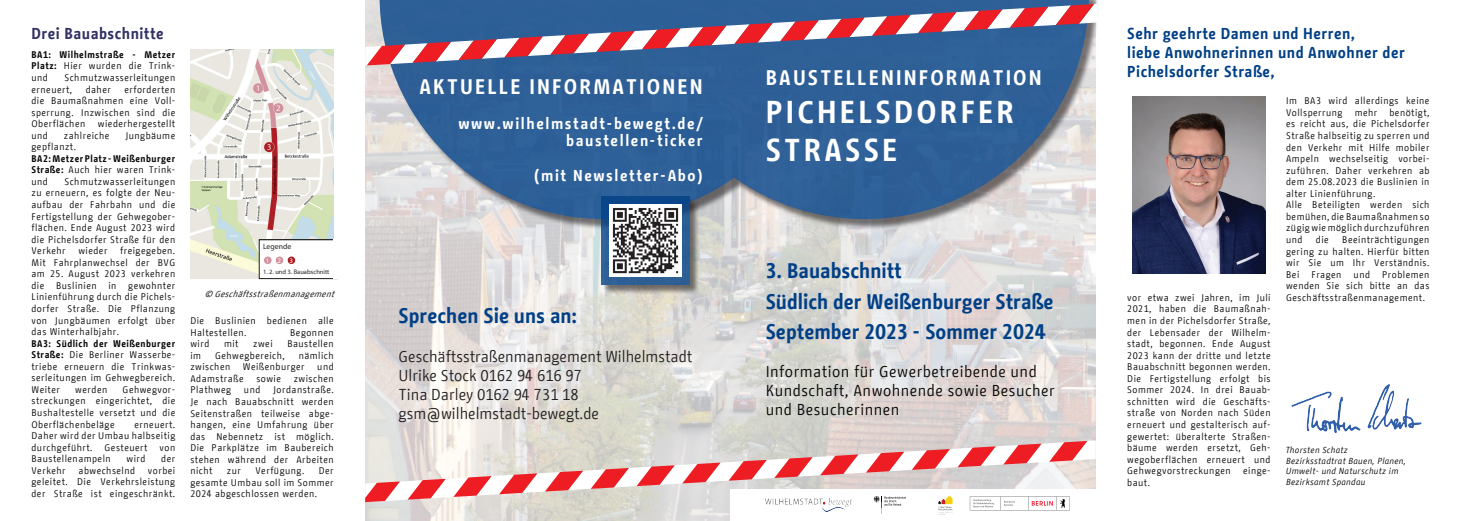
<style>
.page{position:relative;width:1461px;height:521px;background:#fff}
.page>*{position:absolute;margin:0;border:0;box-sizing:border-box;transform-origin:0 0}
.t1{font:700 31.5px/37.8px "BMF Change";letter-spacing:.1em;color:#fff}
.t2{font:700 21px/30.6px "BMF Change";color:#014086}
.t3{font:700 21px "BMF Change";letter-spacing:.1em;color:#fff}
.t4{font:15.75px/18.9px "BMF Change";color:#231f20}
.t5{font:15.75px/18.9px "BMF Change";letter-spacing:.03em;color:#040503}
.t6{font:700 15.75px/18.9px "BMF Change";letter-spacing:.03em;color:#014086}
.t7{font:700 15.75px/17.5px "BMF Change";letter-spacing:.1em;color:#fff;text-align:right}
.t8{font:700 15.75px "BMF Change";letter-spacing:.03em;color:#303165}
.t9{font:9.62px/11.5px "BMF Change";letter-spacing:.05em;color:#040503;text-align:justify}
.t10{font:700 9.62px/11.5px "BMF Change";letter-spacing:.05em;color:#040503;text-align:justify}
.t11{font:italic 8.75px/10.5px "BMF Change";letter-spacing:.03em;color:#040503}
.t12{font:italic 8.75px "BMF Change";color:#040503}
.t13{font:7.79px "Myriad Pro";color:#231f20}
.t14{font:6.91px "Myriad Pro";color:#fff}
.t15{font:6.56px "Myriad Pro";color:#231f20}
.s1{font-weight:400}
.s2{font-weight:700}
</style>
<div class="page">
<img style="left:365px;top:0;width:731px;height:521px">
<img style="left:1291px;top:384px;width:131px;height:49px">
<img style="left:1133px;top:97px;width:132px;height:177px">
<div style="left:381px;top:0;width:719px;height:230px;background:#231f20;opacity:.75"></div>
<svg style="left:380px;top:0;width:709px;height:219px;background:#5177a2"></svg>
<img style="left:190px;top:50px;width:144px;height:229px">
<svg style="left:365px;top:4px;width:733px;height:62px;background:#6e6f95"></svg>
<div style="left:730px;top:489px;width:366px;height:32px;background:#fff"></div>
<svg style="left:261px;top:242px;width:73px;height:35px"></svg>
<div style="left:259px;top:240px;width:78px;height:39px;border:1px solid #231f20"></div>
<div style="left:334px;top:240px;width:6px;height:39px;background:#fff"></div>
<svg style="left:365px;top:440px;width:731px;height:74px"></svg>
<div style="left:602px;top:197px;width:98px;height:98px;background:#231f20;opacity:.75"></div>
<svg style="left:601px;top:196px;width:89px;height:88px;background:#37679c"></svg>
<img style="left:610px;top:205px;width:71px;height:71px">
<h3 class="t8" style="left:32px;top:22px;width:134px">Drei Bauabschnitte</h3>
<p class="t10" style="left:32px;top:49px;width:145px">BA1: Wilhelmstraße - Metzer Platz: <span class="s1">Hier wurden die Trink&shy;und</span></p>
<p class="t9" style="left:32px;top:72px;width:145px;text-indent:33px">Schmutzwasserleitungen erneuert,</p>
<p class="t9" style="left:32px;top:83px;width:145px;text-indent:93px">erforderten die Baumaßnahmen eine Voll&shy;sperrung. Inzwischen sind die Oberflächen</p>
<p class="t9" style="left:86px;top:83px;width:27px">daher</p>
<p class="t9" style="left:98px;top:118px;width:79px">wiederhergestellt</p>
<p class="t9" style="left:32px;top:130px;width:18px">und</p>
<p class="t9" style="left:64px;top:130px;width:47px">zahlreiche</p>
<p class="t9" style="left:125px;top:130px;width:51px">Jungbäume</p>
<p class="t9" style="left:32px;top:141px;width:46px">gepflanzt.</p>
<p class="t10" style="left:32px;top:153px;width:145px">BA2: Metzer Platz - Weißenburger Straße: <span class="s1">Auch hier waren Trink&shy;und</span></p>
<p class="t9" style="left:32px;top:176px;width:145px;text-indent:33px">Schmutzwasserleitungen zu erneuern, es folgte der Neu&shy;aufbau der Fahrbahn und die Fertigstellung der Gehwegober&shy;flächen. Ende August 2023 wird die Pichelsdorfer Straße für den Verkehr</p>
<p class="t9" style="left:32px;top:245px;width:145px;text-indent:89px">freigegeben.<br>Mit Fahrplanwechsel der BVG am 25. August 2023 verkehren die Buslinien in gewohnter Linienführung durch die Pichels&shy;dorfer Straße. Die Pflanzung von Jungbäumen erfolgt über das Winterhalbjahr.</p>
<p class="t9" style="left:32px;top:337px;width:145px"><span class="s2">BA3: Südlich der Weißenburger Straße:</span> Die Berliner Wasserbe&shy;triebe erneuern die Trinkwas&shy;serleitungen im Gehwegbereich.<br>Weiter</p>
<p class="t9" style="left:78px;top:245px;width:31px">wieder</p>
<p class="t9" style="left:32px;top:384px;width:145px;text-indent:91px">Gehwegvor&shy;streckungen eingerichtet, die Bushaltestelle versetzt und die Oberflächenbeläge</p>
<p class="t9" style="left:75px;top:384px;width:34px">werden</p>
<p class="t9" style="left:32px;top:418px;width:145px;text-indent:103px">erneuert.<br>Daher wird der Umbau halbseitig durchgeführt. Gesteuert von Baustellenampeln</p>
<p class="t9" style="left:127px;top:453px;width:20px">wird</p>
<p class="t9" style="left:161px;top:453px;width:16px">der</p>
<p class="t9" style="left:32px;top:465px;width:145px;text-indent:116px">vorbei geleitet. Die Verkehrsleistung der Straße ist eingeschränkt.</p>
<p class="t9" style="left:32px;top:465px;width:36px">Verkehr</p>
<p class="t9" style="left:79px;top:465px;width:58px">abwechselnd</p>
<p class="t13" style="left:263px;top:242px;width:30px">Legende</p>
<p class="t15" style="left:263px;top:268px;width:68px">1. 2. und 3. Bauabschnitt</p>
<p class="t14" style="left:266px;top:256px;width:29px">123</p>
<p class="t12" style="left:205px;top:287px;width:135px">©Geschäftsstraßenmanagement</p>
<h2 class="t3" style="left:419px;top:71px;width:285px">AKTUELLE INFORMATIONEN</h2>
<h3 class="t7" style="left:458px;top:115px;width:246px">www.wilhelmstadt-bewegt.de/ baustellen-ticker</h3>
<h3 class="t7" style="left:534px;top:167px;width:170px">(mit Newsletter-Abo)</h3>
<p class="t9" style="left:190px;top:315px;width:145px">Die Buslinien bedienen alle</p>
<h2 class="t2" style="left:399px;top:300px;width:180px">Sprechen Sie uns an:</h2>
<p class="t9" style="left:190px;top:327px;width:58px">Haltestellen.</p>
<p class="t9" style="left:290px;top:327px;width:45px">Begonnen</p>
<p class="t9" style="left:190px;top:338px;width:20px">wird</p>
<p class="t9" style="left:224px;top:338px;width:16px">mit</p>
<p class="t9" style="left:253px;top:338px;width:21px">zwei</p>
<p class="t9" style="left:287px;top:338px;width:48px">Baustellen</p>
<p class="t9" style="left:190px;top:350px;width:12px">im</p>
<p class="t9" style="left:215px;top:350px;width:71px">Gehwegbereich,</p>
<p class="t9" style="left:299px;top:350px;width:36px">nämlich</p>
<p class="t9" style="left:190px;top:361px;width:41px">zwischen</p>
<p class="t9" style="left:243px;top:361px;width:63px">Weißenburger</p>
<p class="t9" style="left:317px;top:361px;width:18px">und</p>
<p class="t9" style="left:190px;top:373px;width:55px">Adamstraße</p>
<p class="t9" style="left:256px;top:373px;width:26px">sowie</p>
<p class="t9" style="left:294px;top:373px;width:41px">zwischen</p>
<p class="t9" style="left:190px;top:384px;width:42px">Plathweg</p>
<p class="t9" style="left:244px;top:384px;width:18px">und</p>
<h3 class="t4" style="left:399px;top:347px;width:295px">Geschäftsstraßenmanagement Wilhelmstadt<br>Ulrike Stock 0162 94 616 97<br>Tina Darley 0162 94 731 18 gsm@wilhelmstadt-bewegt.de</h3>
<p class="t9" style="left:190px;top:384px;width:145px;text-indent:83px">Jordanstraße.<br>Je nach Bauabschnitt werden Seitenstraßen teilweise abge&shy;hangen, eine Umfahrung über das Nebennetz ist möglich.<br>Die Parkplätze im Baubereich stehen während der Arbeiten nicht</p>
<p class="t9" style="left:227px;top:465px;width:16px">zur</p>
<p class="t9" style="left:255px;top:465px;width:50px">Verfügung.</p>
<p class="t9" style="left:190px;top:465px;width:145px;text-indent:128px">Der gesamte Umbau soll im Sommer 2024 abgeschlossen werden.</p>
<h2 class="t3" style="left:766px;top:63px;width:278px">BAUSTELLENINFORMATION</h2>
<h1 class="t1" style="left:766px;top:94px;width:250px">PICHELSDORFER<br>STRASSE</h1>
<h2 class="t2" style="left:766px;top:256px;width:289px">3. Bauabschnitt<br>Südlich der Weißenburger Straße<br>September 2023 - Sommer 2024</h2>
<h3 class="t5" style="left:766px;top:362px;width:291px">Information für Gewerbetreibende und<br>Kundschaft, Anwohnende sowie Besucher und Besucherinnen</h3>
<h3 class="t6" style="left:1127px;top:24px;width:279px">Sehr geehrte Damen und Herren,<br>liebe Anwohnerinnen und Anwohner der<br>Pichelsdorfer Straße,</h3>
<p class="t9" style="left:1127px;top:292px;width:145px">vor etwa zwei Jahren, im Juli 2021, haben die Baumaßnah&shy;men in der Pichelsdorfer Straße, der Lebensader der Wilhelm&shy;stadt, begonnen. Ende August 2023 kann der dritte und letzte Bauabschnitt begonnen werden.<br>Die Fertigstellung erfolgt bis Sommer 2024. In drei Bauab&shy;schnitten wird die Geschäfts&shy;straße von Norden nach Süden erneuert und gestalterisch auf&shy;gewertet: überalterte Straßen&shy;bäume werden ersetzt, Geh&shy;wegoberflächen erneuert und Gehwegvorstreckungen</p>
<p class="t9" style="left:1243px;top:465px;width:29px">einge-</p>
<p class="t9" style="left:1127px;top:477px;width:24px">baut.</p>
<p class="t9" style="left:1286px;top:95px;width:145px">Im BA3 wird allerdings keine<br>Vollsperrung</p>
<p class="t9" style="left:1286px;top:107px;width:145px;text-align:left;text-indent:103px">benötigt, es reicht aus, die Pichelsdorfer<br>Straße halbseitig zu sperren und den Verkehr mit Hilfe mobiler<br>Ampeln wechselseitig vorbei&shy;zuführen. Daher verkehren ab dem 25.08.2023 die Buslinien in alter Linienführung.<br>Alle Beteiligten werden sich bemühen, die Baumaßnahmen so zügig wie möglich durchzuführen und</p>
<p class="t9" style="left:1355px;top:107px;width:24px">mehr</p>
<p class="t9" style="left:1286px;top:234px;width:145px;text-indent:56px">Beeinträchtigungen gering zu halten. Hierfür bitten wir Sie um Ihr Verständnis.<br>Bei</p>
<p class="t9" style="left:1316px;top:234px;width:14px">die</p>
<p class="t9" style="left:1286px;top:269px;width:145px;text-indent:96px">Problemen wenden Sie sich bitte an das Geschäftsstraßenmanagement.</p>
<p class="t9" style="left:1311px;top:269px;width:32px">Fragen</p>
<p class="t9" style="left:1354px;top:269px;width:18px">und</p>
<p class="t11" style="left:1286px;top:445px;width:121px">Thorsten Schatz<br>Bezirksstadtrat Bauen, Planen,<br>Umwelt- und Naturschutz im<br>Bezirksamt Spandau</p>
</div>
